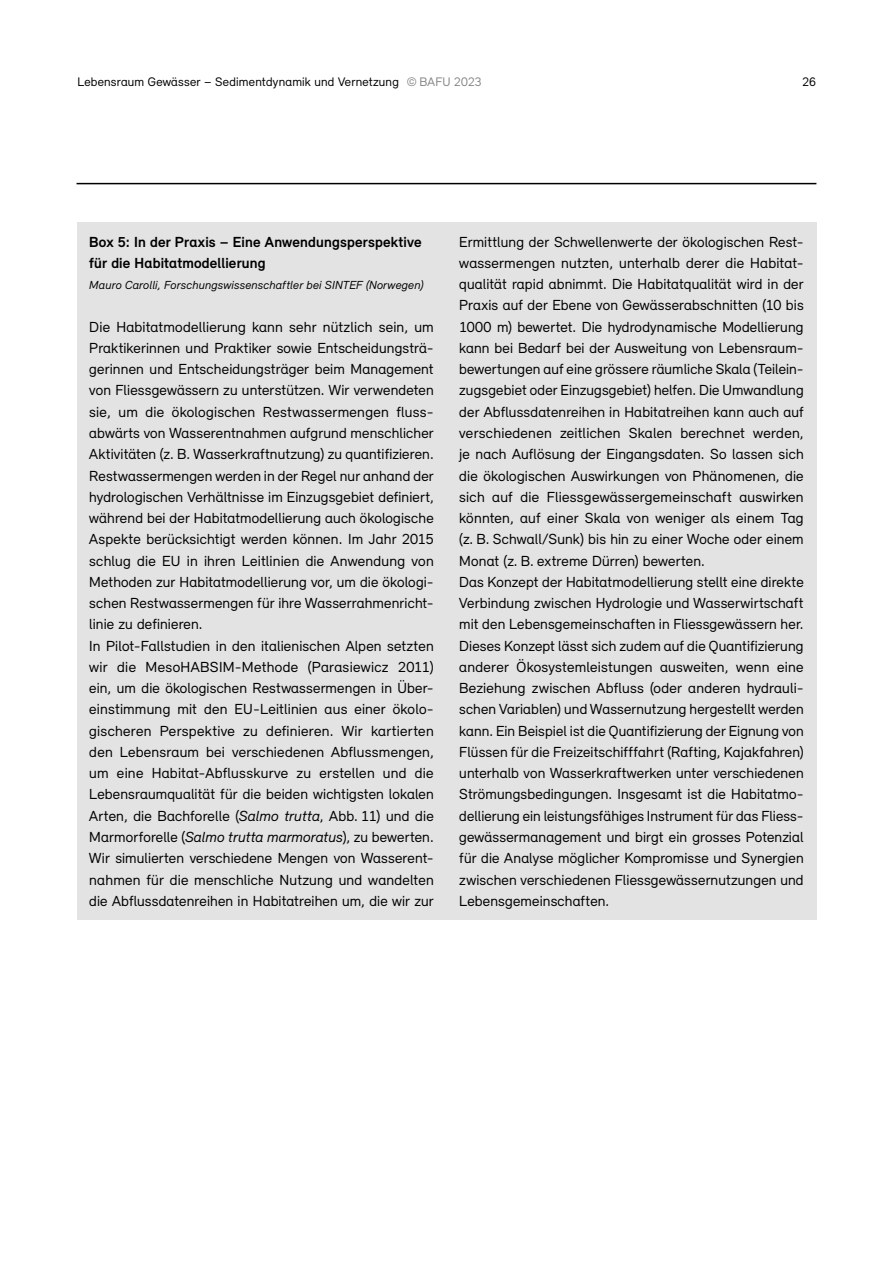
<style>
.page{position:relative;width:893px;height:1263px;background:#fff}
.page>*{position:absolute;margin:0;border:0;box-sizing:border-box;transform-origin:0 0}
._07_Grundtext_o_Abst{font:15px/21.3px "Relevant";letter-spacing:.01em;color:#000;text-align:justify}
._07_Grundtext{font:15px/21.3px "Relevant";letter-spacing:.01em;color:#000;text-align:justify}
._07_Grundtext-2{font:700 15px/21.3px "Relevant";letter-spacing:.01em;color:#000}
.t1{font:12.75px "Relevant";letter-spacing:.015em;color:#000}
._07_Grundtext-3{font:italic 12px "Relevant";letter-spacing:.015em;color:#000}
.s1{color:#878787}
.s2{font-style:italic}
</style>
<div class="page">
<hr style="left:77px;top:183px;width:739px;height:1px;background:#000">
<div style="left:77px;top:223px;width:739px;height:697px;background:#e3e3e3"></div>
<p class="t1" style="left:77px;top:74px;width:406px">Lebensraum Gewässer – Sedimentdynamik und Vernetzung <span class="s1">© BAFU 2023</span></p>
<p class="t1" style="left:802px;top:74px;width:15px">26</p>
<p class="_07_Grundtext-2" style="left:89px;top:231px;width:334px">Box 5: In der Praxis – Eine Anwendungsperspektive für die Habitatmodellierung</p>
<p class="_07_Grundtext-3" style="left:89px;top:277px;width:336px">Mauro Carolli, Forschungswissenschaftler bei SINTEF (Norwegen)</p>
<p class="_07_Grundtext_o_Abst" style="left:89px;top:316px;width:346px">Die Habitatmodellierung kann sehr nützlich sein, um Praktikerinnen und Praktiker sowie Entscheidungsträ&shy;gerinnen und Entscheidungsträger beim Management von Fliessgewässern zu unterstützen. Wir verwendeten sie, um die ökologischen Restwassermengen fluss&shy;abwärts von Wasserentnahmen aufgrund menschlicher Aktivitäten (z. B. Wasserkraftnutzung) zu quantifizieren.<br>Restwassermengen werden in der Regel nur anhand der hydrologischen Verhältnisse im Einzugsgebiet definiert, während bei der Habitatmodellierung auch ökologische Aspekte berücksichtigt werden können. Im Jahr 2015 schlug die EU in ihren Leitlinien die Anwendung von Methoden zur Habitatmodellierung vor, um die ökologi&shy;schen Restwassermengen für ihre Wasserrahmenricht&shy;linie zu definieren.</p>
<p class="_07_Grundtext_o_Abst" style="left:89px;top:635px;width:346px">In Pilot-Fallstudien in den italienischen Alpen setzten wir die MesoHABSIM-Methode (Parasiewicz 2011) ein, um die ökologischen Restwassermengen in Über&shy;einstimmung mit den EU-Leitlinien aus einer ökolo&shy;gischeren Perspektive zu definieren. Wir kartierten den Lebensraum bei verschiedenen Abflussmengen, um eine Habitat-Abflusskurve zu erstellen und die Lebensraumqualität für die beiden wichtigsten lokalen Arten, die Bachforelle (<span class="s2">Salmo trutta</span>, Abb. 11) und die Marmorforelle (<span class="s2">Salmo trutta marmoratus</span>), zu bewerten.<br>Wir simulierten verschiedene Mengen von Wasserent&shy;nahmen für die menschliche Nutzung und wandelten die Abflussdatenreihen in Habitatreihen um, die wir zur</p>
<p class="_07_Grundtext_o_Abst" style="left:459px;top:231px;width:346px">Ermittlung der Schwellenwerte der ökologischen Rest&shy;wassermengen nutzten, unterhalb derer die Habitat&shy;qualität rapid abnimmt. Die Habitatqualität wird in der Praxis auf der Ebene von Gewässerabschnitten (10 bis 1000 m) bewertet. Die hydrodynamische Modellierung kann bei Bedarf bei der Ausweitung von Lebensraum&shy;bewertungen auf eine grössere räumliche Skala (Teilein&shy;zugsgebiet oder Einzugsgebiet) helfen. Die Umwandlung der Abflussdatenreihen in Habitatreihen kann auch auf verschiedenen zeitlichen Skalen berechnet werden, je nach Auflösung der Eingangsdaten. So lassen sich die ökologischen Auswirkungen von Phänomenen, die sich auf die Fliessgewässergemeinschaft auswirken könnten, auf einer Skala von weniger als einem Tag (z. B. Schwall/Sunk) bis hin zu einer Woche oder einem Monat (z. B. extreme Dürren) bewerten.</p>
<p class="_07_Grundtext" style="left:459px;top:571px;width:346px">Das Konzept der Habitatmodellierung stellt eine direkte Verbindung zwischen Hydrologie und Wasserwirtschaft mit den Lebensgemeinschaften in Fliessgewässern her.<br>Dieses Konzept lässt sich zudem auf die Quantifizierung anderer Ökosystemleistungen ausweiten, wenn eine Beziehung zwischen Abfluss (oder anderen hydrauli&shy;schen Variablen) und Wassernutzung hergestellt werden kann. Ein Beispiel ist die Quantifizierung der Eignung von Flüssen für die Freizeitschifffahrt (Rafting, Kajakfahren) unterhalb von Wasserkraftwerken unter verschiedenen Strömungsbedingungen. Insgesamt ist die Habitatmo&shy;dellierung ein leistungsfähiges Instrument für das Fliess&shy;gewässermanagement und birgt ein grosses Potenzial für die Analyse möglicher Kompromisse und Synergien zwischen verschiedenen Fliessgewässernutzungen und Lebensgemeinschaften.</p>
</div>
